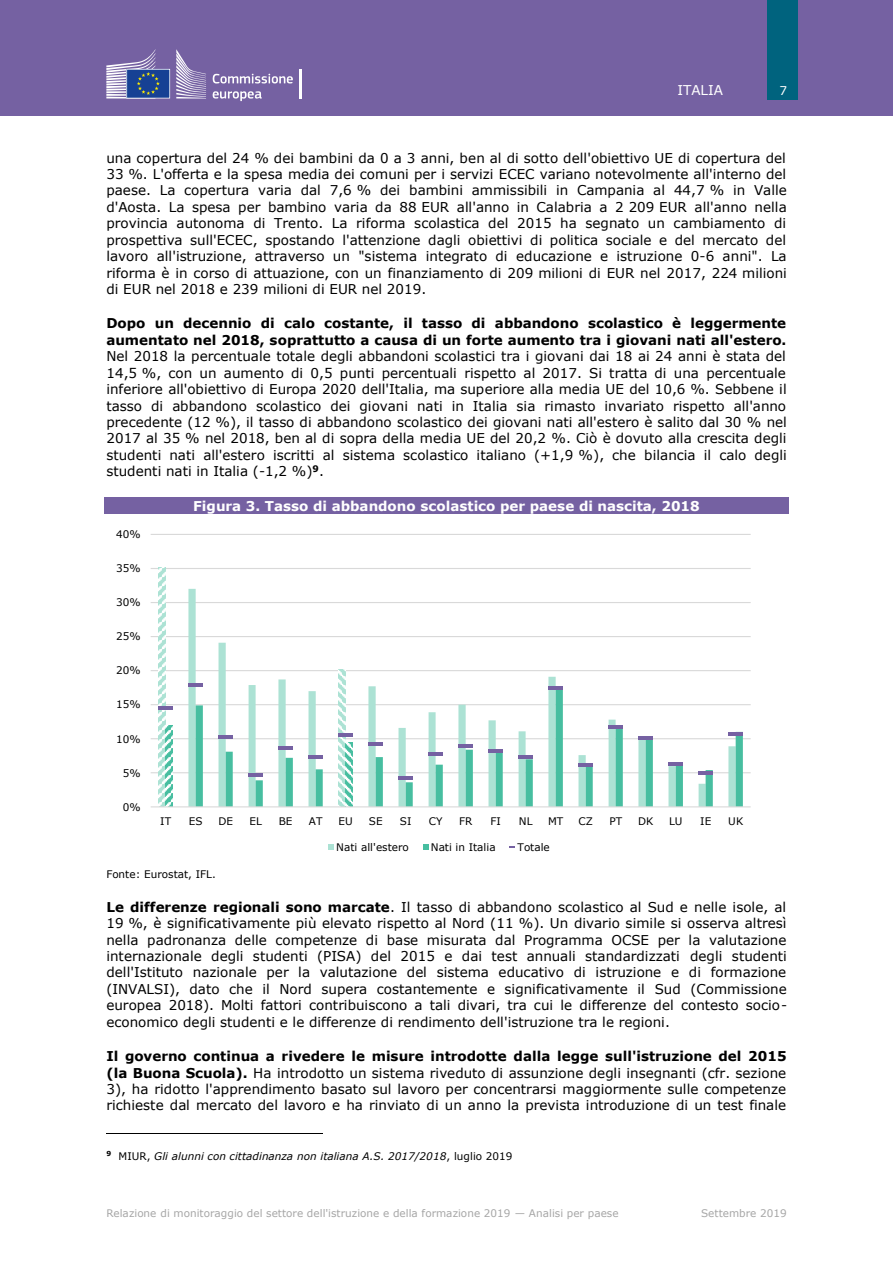
<style>
.page{position:relative;width:893px;height:1264px;background:#fff}
.page>*{position:absolute;margin:0;border:0;box-sizing:border-box;transform-origin:0 0}
.t1{font:13.5px/16.4px "Verdana";letter-spacing:.005em;color:#000;text-align:justify}
.t2{font:700 13.5px "Verdana";color:#fff}
.t3{font:13.5px "Verdana";color:#fff}
.t4{font:12px "Verdana";color:#fff}
.t5{font:10.5px "Verdana";letter-spacing:.005em;color:#000}
.t6{font:10.5px "Verdana";letter-spacing:.005em;color:#a6a6a6}
.t7{font:italic 10.5px "Verdana";color:#000}
.s1{font-weight:700}
.s2{font-style:normal}
</style>
<div class="page">
<div style="left:0;top:0;width:893px;height:116px;background:#7561a2"></div>
<div style="left:767px;top:0;width:31px;height:99px;background:#00637e"></div>
<svg style="left:213px;top:74px;width:80px;height:9px"></svg>
<svg style="left:213px;top:91px;width:49px;height:10px"></svg>
<hr style="left:299px;top:69px;width:3px;height:29px;background:#fff">
<svg style="left:176px;top:49px;width:30px;height:49px"></svg>
<svg style="left:106px;top:49px;width:64px;height:49px"></svg>
<div style="left:104px;top:497px;width:685px;height:16px;background:#7561a2"></div>
<hr style="left:106px;top:1132px;width:216px;height:1px;background:#000">
<hr style="left:151px;top:772px;width:600px;height:1px;background:#d9d9d9">
<hr style="left:151px;top:738px;width:600px;height:1px;background:#d9d9d9">
<hr style="left:151px;top:704px;width:600px;height:1px;background:#d9d9d9">
<hr style="left:151px;top:670px;width:600px;height:1px;background:#d9d9d9">
<hr style="left:151px;top:636px;width:600px;height:1px;background:#d9d9d9">
<hr style="left:151px;top:602px;width:600px;height:1px;background:#d9d9d9">
<hr style="left:151px;top:568px;width:600px;height:1px;background:#d9d9d9">
<hr style="left:151px;top:533px;width:600px;height:2px;background:#d9d9d9">
<svg style="left:158px;top:567px;width:8px;height:239px;fill:#b1e3d6"></svg>
<svg style="left:188px;top:588px;width:368px;height:218px"></svg>
<svg style="left:166px;top:725px;width:7px;height:81px"></svg>
<svg style="left:196px;top:688px;width:547px;height:118px"></svg>
<hr style="left:151px;top:806px;width:600px;height:1px;background:#d9d9d9">
<hr style="left:158px;top:706px;width:15px;height:3px;background:#7561a2">
<hr style="left:188px;top:683px;width:15px;height:3px;background:#7561a2">
<hr style="left:218px;top:735px;width:15px;height:3px;background:#7561a2">
<hr style="left:248px;top:773px;width:15px;height:3px;background:#7561a2">
<hr style="left:278px;top:746px;width:15px;height:3px;background:#7561a2">
<hr style="left:308px;top:755px;width:15px;height:3px;background:#7561a2">
<hr style="left:338px;top:733px;width:15px;height:3px;background:#7561a2">
<hr style="left:368px;top:742px;width:15px;height:3px;background:#7561a2">
<hr style="left:398px;top:776px;width:15px;height:3px;background:#7561a2">
<hr style="left:428px;top:752px;width:15px;height:3px;background:#7561a2">
<hr style="left:458px;top:744px;width:15px;height:3px;background:#7561a2">
<svg style="left:488px;top:748px;width:15px;height:4px"></svg>
<hr style="left:518px;top:755px;width:15px;height:3px;background:#7561a2">
<hr style="left:548px;top:686px;width:15px;height:3px;background:#7561a2">
<hr style="left:578px;top:763px;width:15px;height:3px;background:#7561a2">
<hr style="left:608px;top:725px;width:15px;height:3px;background:#7561a2">
<svg style="left:638px;top:735px;width:15px;height:4px"></svg>
<hr style="left:668px;top:762px;width:15px;height:3px;background:#7561a2">
<hr style="left:698px;top:771px;width:15px;height:3px;background:#7561a2">
<hr style="left:728px;top:732px;width:15px;height:3px;background:#7561a2">
<svg style="left:328px;top:844px;width:6px;height:6px"></svg>
<svg style="left:423px;top:844px;width:5px;height:6px"></svg>
<p class="t3" style="left:677px;top:81px;width:47px">ITALIA</p>
<p class="t4" style="left:779px;top:82px;width:9px">7</p>
<p class="t1" style="left:106px;top:149px;width:682px">una copertura del 24 % dei bambini da 0 a 3 anni, ben al di sotto dell'obiettivo UE di copertura del 33 %. L'offerta e la spesa media dei comuni per i servizi ECEC variano notevolmente all'interno del paese. La copertura varia dal 7,6 % dei bambini ammissibili in Campania al 44,7 % in Valle d'Aosta. La spesa per bambino varia da 88 EUR all'anno in Calabria a 2 209 EUR all'anno nella provincia autonoma di Trento. La riforma scolastica del 2015 ha segnato un cambiamento di prospettiva sull'ECEC, spostando l'attenzione dagli obiettivi di politica sociale e del mercato del lavoro all'istruzione, attraverso un "sistema integrato di educazione e istruzione 0-6 anni". La riforma è in corso di attuazione, con un finanziamento di 209 milioni di EUR nel 2017, 224 milioni di EUR nel 2018 e 239 milioni di EUR nel 2019.</p>
<p class="t1" style="left:106px;top:315px;width:682px"><span class="s1">Dopo un decennio di calo costante, il tasso di abbandono scolastico è leggermente aumentato nel 2018, soprattutto a causa di un forte aumento tra i giovani nati all'estero.<br></span>Nel 2018 la percentuale totale degli abbandoni scolastici tra i giovani dai 18 ai 24 anni è stata del 14,5 %, con un aumento di 0,5 punti percentuali rispetto al 2017. Si tratta di una percentuale inferiore all'obiettivo di Europa 2020 dell'Italia, ma superiore alla media UE del 10,6 %. Sebbene il tasso di abbandono scolastico dei giovani nati in Italia sia rimasto invariato rispetto all'anno precedente (12 %), il tasso di abbandono scolastico dei giovani nati all'estero è salito dal 30 % nel 2017 al 35 % nel 2018, ben al di sopra della media UE del 20,2 %. Ciò è dovuto alla crescita degli studenti nati all'estero iscritti al sistema scolastico italiano (+1,9 %), che bilancia il calo degli studenti nati in Italia (-1,2 %)<sup>9</sup>.</p>
<p class="t2" style="left:193px;top:497px;width:508px">Figura 3. Tasso di abbandono scolastico per paese di nascita, 2018</p>
<p class="t5" style="left:116px;top:527px;width:26px">40%</p>
<p class="t5" style="left:116px;top:561px;width:26px">35%</p>
<p class="t5" style="left:116px;top:595px;width:26px">30%</p>
<p class="t5" style="left:116px;top:629px;width:26px">25%</p>
<p class="t5" style="left:116px;top:663px;width:26px">20%</p>
<p class="t5" style="left:116px;top:697px;width:26px">15%</p>
<p class="t5" style="left:116px;top:731px;width:26px">10%</p>
<p class="t5" style="left:123px;top:766px;width:19px">5%</p>
<p class="t5" style="left:123px;top:800px;width:19px">0%</p>
<p class="t5" style="left:160px;top:814px;width:12px">IT</p>
<p class="t5" style="left:189px;top:814px;width:15px">ES</p>
<p class="t5" style="left:218px;top:814px;width:16px">DE</p>
<p class="t5" style="left:249px;top:814px;width:14px">EL</p>
<p class="t5" style="left:279px;top:814px;width:15px">BE</p>
<p class="t5" style="left:309px;top:814px;width:15px">AT</p>
<p class="t5" style="left:339px;top:814px;width:16px">EU</p>
<p class="t5" style="left:369px;top:814px;width:15px">SE</p>
<p class="t5" style="left:400px;top:814px;width:13px">SI</p>
<p class="t5" style="left:429px;top:814px;width:15px">CY</p>
<p class="t5" style="left:459px;top:814px;width:15px">FR</p>
<p class="t5" style="left:491px;top:814px;width:12px">FI</p>
<p class="t5" style="left:519px;top:814px;width:15px">NL</p>
<p class="t5" style="left:548px;top:814px;width:17px">MT</p>
<p class="t5" style="left:579px;top:814px;width:16px">CZ</p>
<p class="t5" style="left:609px;top:814px;width:14px">PT</p>
<p class="t5" style="left:638px;top:814px;width:17px">DK</p>
<p class="t5" style="left:669px;top:814px;width:15px">LU</p>
<p class="t5" style="left:700px;top:814px;width:13px">IE</p>
<p class="t5" style="left:728px;top:814px;width:16px">UK</p>
<p class="t5" style="left:336px;top:840px;width:74px">Nati all'estero</p>
<p class="t5" style="left:431px;top:840px;width:66px">Nati in Italia</p>
<p class="t5" style="left:518px;top:840px;width:34px">Totale</p>
<p class="t5" style="left:106px;top:867px;width:111px">Fonte: Eurostat, IFL.</p>
<p class="t1" style="left:106px;top:898px;width:682px"><span class="s1">Le differenze regionali sono marcate</span>. Il tasso di abbandono scolastico al Sud e nelle isole, al 19 %, è significativamente più elevato rispetto al Nord (11 %). Un divario simile si osserva altresì nella padronanza delle competenze di base misurata dal Programma OCSE per la valutazione internazionale degli studenti (PISA) del 2015 e dai test annuali standardizzati degli studenti dell'Istituto nazionale per la valutazione del sistema educativo di istruzione e di formazione (INVALSI), dato che il Nord supera costantemente e significativamente il Sud (Commissione europea 2018). Molti fattori contribuiscono a tali divari, tra cui le differenze del contesto socio&shy;economico degli studenti e le differenze di rendimento dell'istruzione tra le regioni.</p>
<p class="t1" style="left:106px;top:1047px;width:682px"><span class="s1">Il governo continua a rivedere le misure introdotte dalla legge sull'istruzione del 2015 (la Buona Scuola).</span> Ha introdotto un sistema riveduto di assunzione degli insegnanti (cfr. sezione 3), ha ridotto l'apprendimento basato sul lavoro per concentrarsi maggiormente sulle competenze richieste dal mercato del lavoro e ha rinviato di un anno la prevista introduzione di un test finale</p>
<p class="t7" style="left:106px;top:1148px;width:408px"><sup>9</sup> <span class="s2">MIUR,</span> Gli alunni con cittadinanza non italiana A.S. 2017/2018<span class="s2">, luglio 2019</span></p>
<p class="t6" style="left:106px;top:1206px;width:514px">Relazione di monitoraggio del settore dell'istruzione e della formazione 2019 — Analisi per paese</p>
<p class="t6" style="left:701px;top:1206px;width:87px">Settembre 2019</p>
</div>
